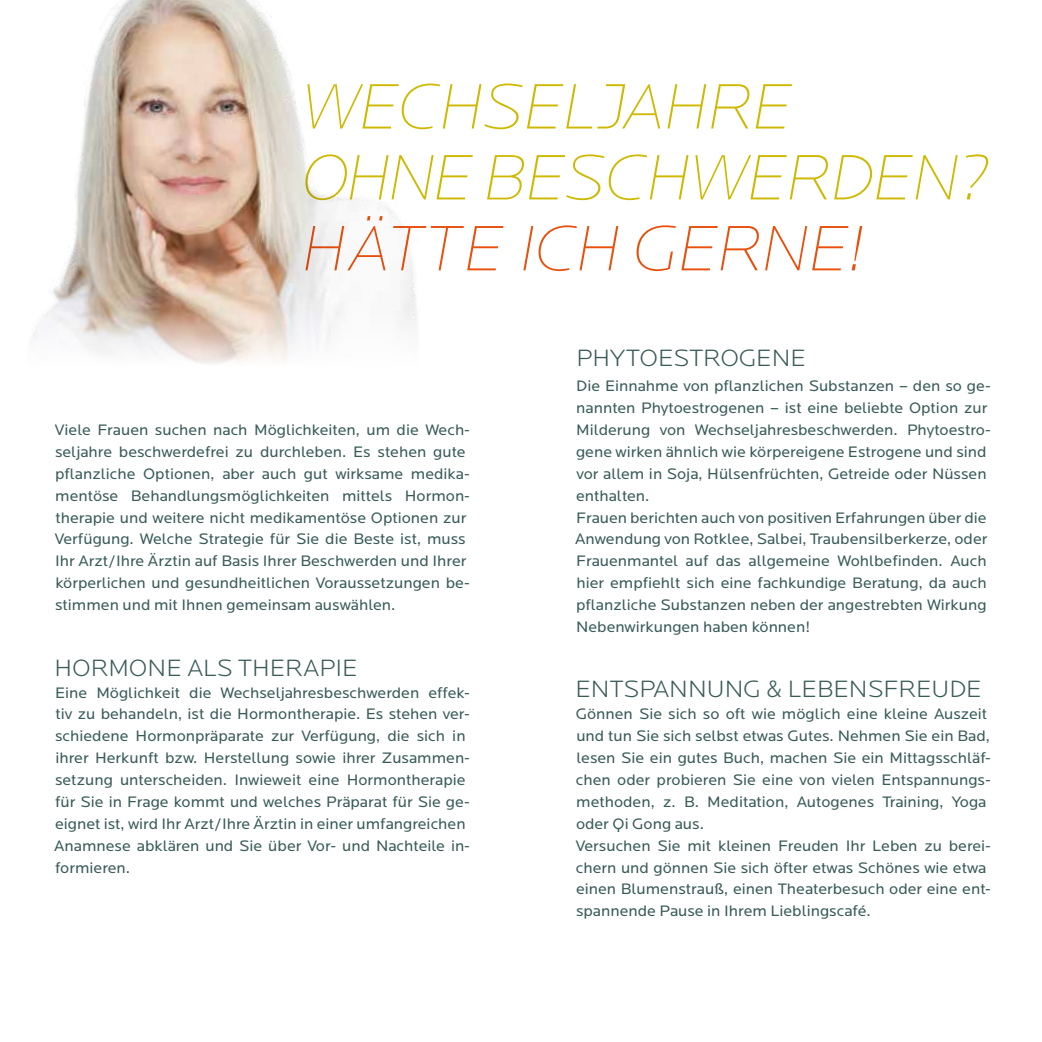
<style>
.page{position:relative;width:1042px;height:1042px;background:#fff}
.page>*{position:absolute;margin:0;border:0;box-sizing:border-box;transform-origin:0 0}
.t1{font:italic 200 66.5px/70.9px "Locator";letter-spacing:-.01em;color:#ceb900}
.t2{font:italic 200 66.5px "Locator";letter-spacing:-.01em;color:#e9500e}
.t3{font:300 24.5px "Locator";color:#3a5c59}
.t4{font:15.75px/21.9px "Locator";color:#3a5c59}
</style>
<div class="page">
<img style="left:32px;top:0;width:385px;height:364px">
<h1 class="t1" style="left:301px;top:71px;width:689px">WECHSELJAHRE<br>OHNE BESCHWERDEN?</h1>
<h1 class="t2" style="left:301px;top:212px;width:564px">HÄTTE ICH GERNE!</h1>
<p class="t4" style="left:55px;top:419px;width:417px">Viele Frauen suchen nach Möglichkeiten, um die Wech&shy;seljahre beschwerdefrei zu durchleben. Es stehen gute pflanzliche Optionen, aber auch gut wirksame medika&shy;mentöse Behandlungsmöglichkeiten mittels Hormon&shy;therapie und weitere nicht medikamentöse Optionen zur Verfügung. Welche Strategie für Sie die Beste ist, muss Ihr Arzt/Ihre Ärztin auf Basis Ihrer Beschwerden und Ihrer körperlichen und gesundheitlichen Voraussetzungen be&shy;stimmen und mit Ihnen gemeinsam auswählen.</p>
<h2 class="t3" style="left:54px;top:653px;width:305px">HORMONE ALS THERAPIE</h2>
<p class="t4" style="left:54px;top:681px;width:417px">Eine Möglichkeit die Wechseljahresbeschwerden effek&shy;tiv zu behandeln, ist die Hormontherapie. Es stehen ver&shy;schiedene Hormonpräparate zur Verfügung, die sich in ihrer Herkunft bzw. Herstellung sowie ihrer Zusammen&shy;setzung unterscheiden. Inwieweit eine Hormontherapie für Sie in Frage kommt und welches Präparat für Sie ge&shy;eignet ist, wird Ihr Arzt/Ihre Ärztin in einer umfangreichen Anamnese abklären und Sie über Vor- und Nachteile in&shy;formieren.</p>
<h2 class="t3" style="left:576px;top:344px;width:231px">PHYTOESTROGENE</h2>
<p class="t4" style="left:575px;top:375px;width:417px">Die Einnahme von pflanzlichen Substanzen – den so ge&shy;nannten Phytoestrogenen – ist eine beliebte Option zur Milderung von Wechseljahresbeschwerden. Phytoestro&shy;gene wirken ähnlich wie körpereigene Estrogene und sind vor allem in Soja, Hülsenfrüchten, Getreide oder Nüssen enthalten.<br>Frauen berichten auch von positiven Erfahrungen über die Anwendung von Rotklee, Salbei, Traubensilberkerze, oder Frauenmantel auf das allgemeine Wohlbefinden. Auch hier empfiehlt sich eine fachkundige Beratung, da auch pflanzliche Substanzen neben der angestrebten Wirkung Nebenwirkungen haben können!</p>
<h2 class="t3" style="left:575px;top:675px;width:408px">ENTSPANNUNG &amp; LEBENSFREUDE</h2>
<p class="t4" style="left:576px;top:703px;width:417px">Gönnen Sie sich so oft wie möglich eine kleine Auszeit und tun Sie sich selbst etwas Gutes. Nehmen Sie ein Bad, lesen Sie ein gutes Buch, machen Sie ein Mittagsschläf&shy;chen oder probieren Sie eine von vielen Entspannungs&shy;methoden, z. B. Meditation, Autogenes Training, Yoga oder Qi Gong aus.<br>Versuchen Sie mit kleinen Freuden Ihr Leben zu berei&shy;chern und gönnen Sie sich öfter etwas Schönes wie etwa einen Blumenstrauß, einen Theaterbesuch oder eine ent&shy;spannende Pause in Ihrem Lieblingscafé.</p>
</div>
